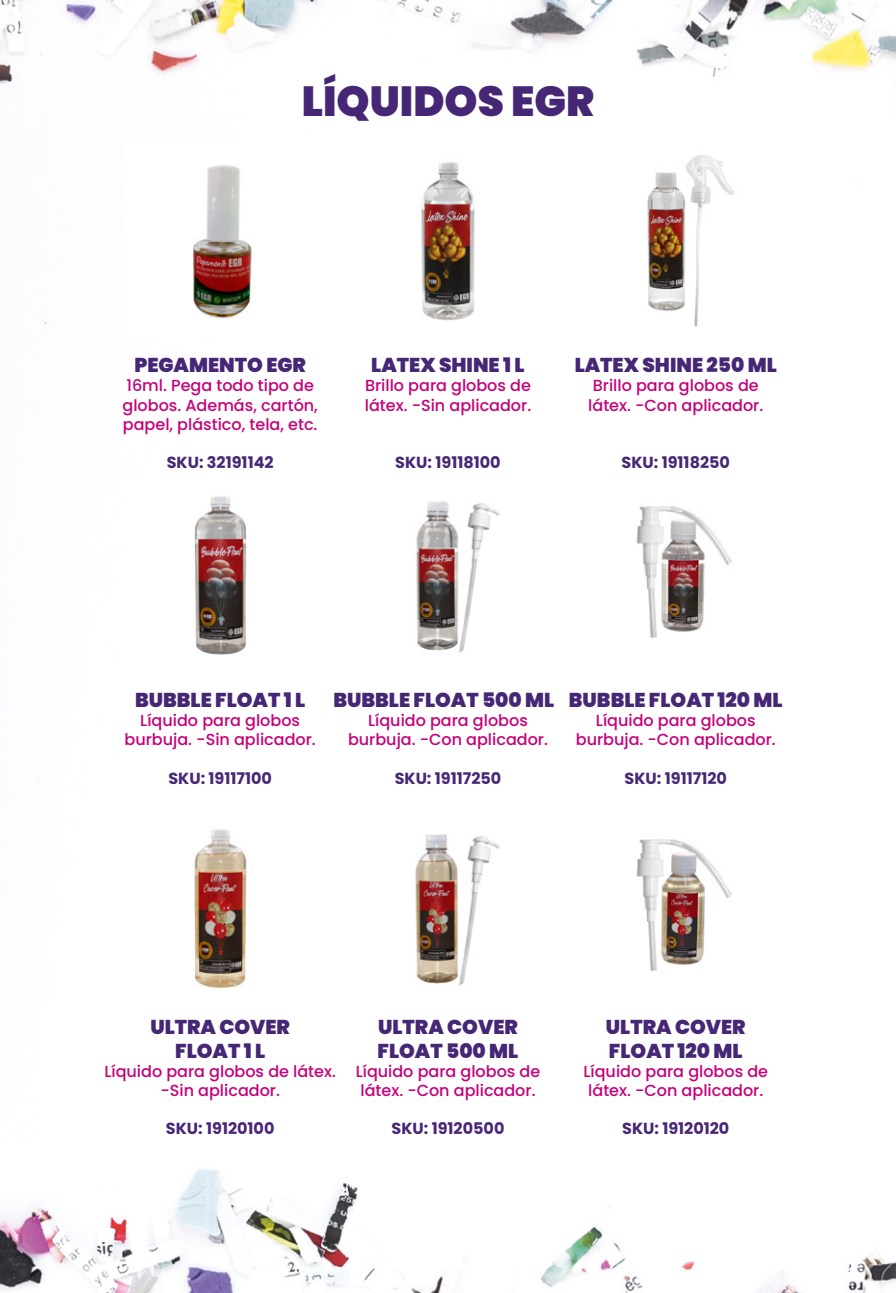
<style>
.page{position:relative;width:896px;height:1293px;background:#fff}
.page>*{position:absolute;margin:0;border:0;box-sizing:border-box;transform-origin:0 0}
.t1{font:900 42px "Poppins";color:#462775}
.t2{font:900 20px/24px "Poppins";color:#462775}
.t3{font:500 16px/19.2px "Poppins";color:#c5007b}
.t4{font:700 16px "Poppins";color:#472775}
</style>
<div class="page">
<img style="left:0;top:0;width:896px;height:1292px">
<img style="left:123px;top:143px;width:194px;height:194px">
<img style="left:351px;top:143px;width:194px;height:194px">
<img style="left:578px;top:143px;width:195px;height:194px">
<img style="left:123px;top:477px;width:194px;height:195px">
<img style="left:351px;top:477px;width:194px;height:195px">
<img style="left:578px;top:477px;width:195px;height:195px">
<img style="left:123px;top:810px;width:194px;height:194px">
<img style="left:351px;top:810px;width:194px;height:194px">
<img style="left:578px;top:810px;width:195px;height:194px">
<p class="t1" style="left:302px;top:77px;width:294px">LÍQUIDOS EGR</p>
<p class="t2" style="left:134px;top:353px;width:173px">PEGAMENTO EGR</p>
<p class="t3" style="left:123px;top:376px;width:197px">16ml. Pega todo tipo de globos. Además, cartón, papel, plástico, tela, etc.</p>
<p class="t4" style="left:167px;top:453px;width:108px">SKU: 32191142</p>
<p class="t2" style="left:371px;top:353px;width:155px">LATEX SHINE 1 L</p>
<p class="t3" style="left:365px;top:376px;width:168px">Brillo para globos de látex. -Sin aplicador.</p>
<p class="t4" style="left:395px;top:453px;width:107px">SKU: 19118100</p>
<p class="t2" style="left:575px;top:353px;width:204px">LATEX SHINE 250 ML</p>
<p class="t3" style="left:588px;top:376px;width:177px">Brillo para globos de látex. -Con aplicador.</p>
<p class="t4" style="left:621px;top:453px;width:110px">SKU: 19118250</p>
<p class="t2" style="left:135px;top:688px;width:172px">BUBBLE FLOAT 1 L</p>
<p class="t3" style="left:125px;top:711px;width:193px;text-align:center">Líquido para globos burbuja. -Sin aplicador.</p>
<p class="t4" style="left:168px;top:768px;width:105px">SKU: 19117100</p>
<p class="t2" style="left:333px;top:688px;width:222px">BUBBLE FLOAT 500 ML</p>
<p class="t3" style="left:348px;top:711px;width:201px;text-align:center">Líquido para globos burbuja. -Con aplicador.</p>
<p class="t4" style="left:395px;top:768px;width:108px">SKU: 19117250</p>
<p class="t2" style="left:569px;top:688px;width:215px">BUBBLE FLOAT 120 ML</p>
<p class="t3" style="left:576px;top:711px;width:201px;text-align:center">Líquido para globos burbuja. -Con aplicador.</p>
<p class="t4" style="left:624px;top:768px;width:104px">SKU: 19117120</p>
<p class="t2" style="left:150px;top:1014px;width:141px">ULTRA COVER</p>
<p class="t2" style="left:175px;top:1038px;width:92px">FLOAT 1 L</p>
<p class="t3" style="left:104px;top:1061px;width:233px;text-align:center">Líquido para globos de látex. -Sin aplicador.</p>
<p class="t4" style="left:166px;top:1119px;width:110px">SKU: 19120100</p>
<p class="t2" style="left:378px;top:1014px;width:141px">ULTRA COVER</p>
<p class="t2" style="left:377px;top:1038px;width:142px">FLOAT 500 ML</p>
<p class="t3" style="left:356px;top:1061px;width:186px">Líquido para globos de látex. -Con aplicador.</p>
<p class="t4" style="left:391px;top:1119px;width:114px">SKU: 19120500</p>
<p class="t2" style="left:606px;top:1014px;width:141px">ULTRA COVER<br>FLOAT 120 ML</p>
<p class="t3" style="left:583px;top:1061px;width:186px">Líquido para globos de látex. -Con aplicador.</p>
<p class="t4" style="left:622px;top:1119px;width:109px">SKU: 19120120</p>
</div>
